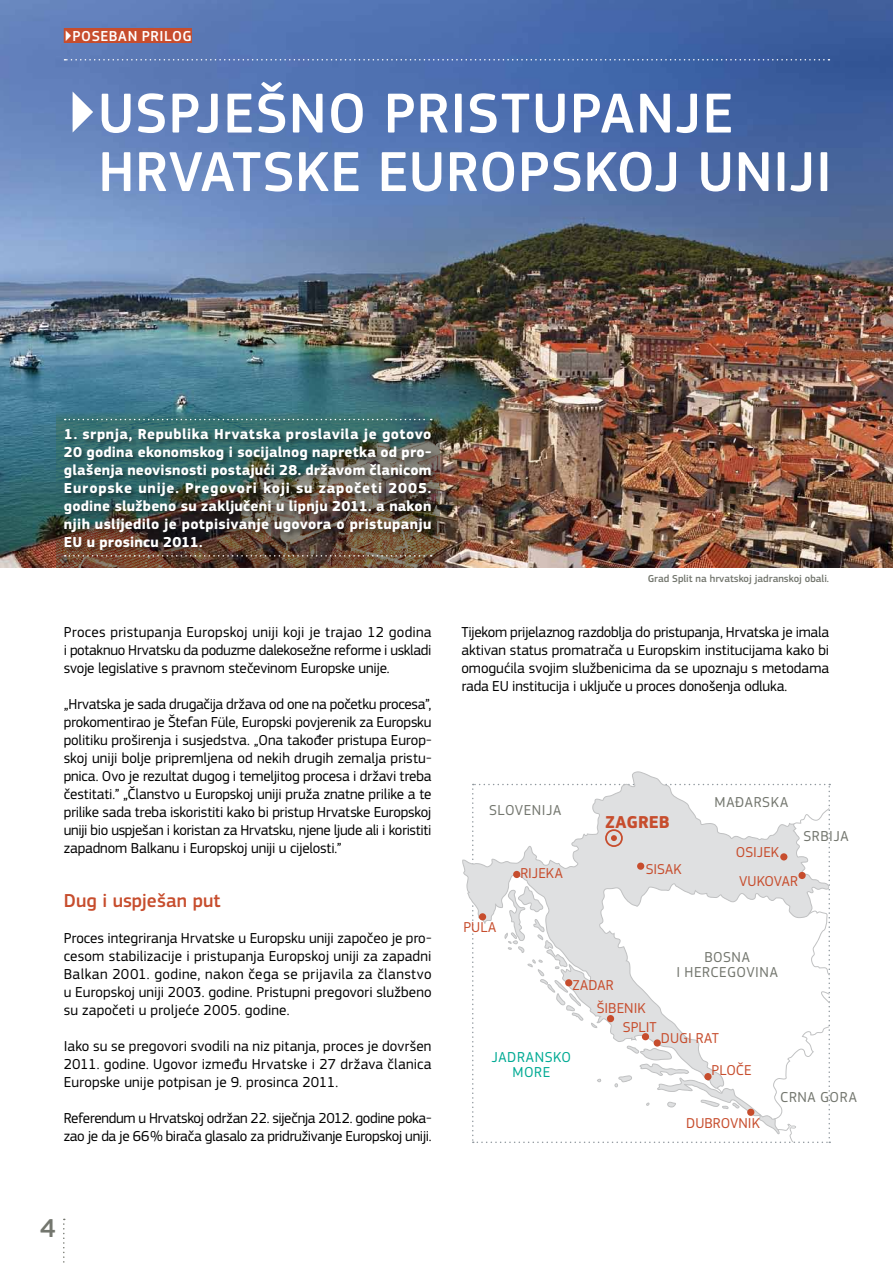
<style>
.page{position:relative;width:893px;height:1263px;background:#fff}
.page>*{position:absolute;margin:0;border:0;box-sizing:border-box;transform-origin:0 0}
.t1{font:500 58.5px/58.5px "EC Square Sans Pro";letter-spacing:.02em;color:#fff}
.t2{font:500 27px "EC Square Sans Pro";color:#73766e}
.t3{font:500 19.5px "EC Square Sans Pro";letter-spacing:.005em;color:#c74d2d}
.t4{font:700 17.85px "EC Square Sans Pro";letter-spacing:.005em;color:#c74d2d}
.t5{font:15px/18px "EC Square Sans Pro";letter-spacing:-.01em;color:#000;text-align:justify}
.t6{font:700 15px/18px "EC Square Sans Pro";letter-spacing:.015em;color:#fff;text-align:justify}
.t7{font:15px/15px "EC Square Sans Pro";letter-spacing:.04em;color:#73766e}
.t8{font:500 15px "EC Square Sans Pro";color:#fff}
.t9{font:15px/15px "EC Square Sans Pro";color:#00aa94;text-align:center}
.t10{font:14.85px/29.2px "EC Square Sans Pro";color:#c74d2d}
.t11{font:500 10.5px "EC Square Sans Pro";color:#73766e}
</style>
<div class="page">
<img style="left:0;top:0;width:893px;height:568px">
<svg style="left:56px;top:404px;width:384px;height:164px;background:#44696d"></svg>
<div style="left:64px;top:28px;width:128px;height:15px;background:#c74d2d"></div>
<div style="left:63px;top:418px;width:376px;height:146px;background:#000;opacity:.5"></div>
<svg style="left:65px;top:419px;width:367px;height:1px"></svg>
<svg style="left:65px;top:555px;width:367px;height:2px"></svg>
<svg style="left:462px;top:771px;width:368px;height:372px"></svg>
<svg style="left:63px;top:1219px;width:2px;height:44px"></svg>
<svg style="left:65px;top:59px;width:764px;height:2px;background:#6b86bc"></svg>
<p class="t8" style="left:64px;top:27px;width:129px">▶POSEBAN PRILOG</p>
<h1 class="t1" style="left:98px;top:85px;width:735px;text-indent:-34px">▶USPJEŠNO PRISTUPANJE<br>HRVATSKE EU ROPSKOJ UNIJI</h1>
<p class="t6" style="left:64px;top:425px;width:369px">1. srpnja, Republika Hrvatska proslavila je gotovo 20 godina ekonomskog i socijalnog napretka od pro&shy;glašenja neovisnosti postajući 28. državom članicom Europske unije. Pregovori koji su započeti 2005. godine službeno su zaključeni u lipnju 2011. a nakon njih uslijedilo je potpisivanje ugovora o pristupanju EU u prosincu 2011.</p>
<p class="t5" style="left:64px;top:623px;width:369px">Proces pristupanja Europskoj uniji koji je trajao 12 godina i potaknuo Hrvatsku da poduzme dalekosežne reforme i uskladi svoje legislative s pravnom stečevinom Europske unije.</p>
<p class="t5" style="left:64px;top:695px;width:369px">„Hrvatska je sada drugačija država od one na početku procesa”, prokomentirao je Štefan Füle, Europski povjerenik za Europsku politiku proširenja i susjedstva. „Ona također pristupa Europ&shy;skoj uniji bolje pripremljena od nekih drugih zemalja pristu&shy;pnica. Ovo je rezultat dugog i temeljitog procesa i državi treba čestitati.” „Članstvo u Europskoj uniji pruža znatne prilike a te prilike sada treba iskoristiti kako bi pristup Hrvatske Europskoj uniji bio uspješan i koristan za Hrvatsku, njene ljude ali i koristiti zapadnom Balkanu i Europskoj uniji u cijelosti.”</p>
<h3 class="t3" style="left:64px;top:889px;width:158px">DUG I USPJEŠAN PUT</h3>
<p class="t5" style="left:64px;top:929px;width:369px">Proces integriranja Hrvatske u Europsku uniji započeo je pro&shy;cesom stabilizacije i pristupanja Europskoj uniji za zapadni Balkan 2001. godine, nakon čega se prijavila za članstvo u Europskoj uniji 2003. godine. Pristupni pregovori službeno su započeti u proljeće 2005. godine.</p>
<p class="t5" style="left:64px;top:1037px;width:369px">Iako su se pregovori svodili na niz pitanja, proces je dovršen 2011. godine. Ugovor između Hrvatske i 27 država članica Europske unije potpisan je 9. prosinca 2011.</p>
<p class="t5" style="left:64px;top:1109px;width:369px">Referendum u Hrvatskoj održan 22. siječnja 2012. godine poka&shy;zao je da je 66% birača glasalo za pridruživanje Europskoj uniji.</p>
<h2 class="t2" style="left:40px;top:1212px;width:17px">4</h2>
<p class="t11" style="left:648px;top:572px;width:183px">GRAD SPLIT NA HRVATSKOJ JADRANSKOJ OBALI.</p>
<p class="t5" style="left:461px;top:623px;width:369px">Tijekom prijelaznog razdoblja do pristupanja, Hrvatska je imala aktivan status promatrača u Europskim institucijama kako bi omogućila svojim službenicima da se upoznaju s metodama rada EU institucija i uključe u proces donošenja odluka.</p>
<p class="t7" style="left:489px;top:802px;width:43px">Slovenij</p>
<p class="t7" style="left:553px;top:802px;width:10px">a</p>
<p class="t10" style="left:463px;top:913px;width:35px">PULA</p>
<p class="t10" style="left:520px;top:858px;width:44px">RIJEKA</p>
<p class="t4" style="left:605px;top:811px;width:66px">ZAGREB</p>
<p class="t10" style="left:646px;top:855px;width:37px">SISAK</p>
<p class="t7" style="left:714px;top:794px;width:75px">Mađarska</p>
<p class="t7" style="left:803px;top:829px;width:16px">Srbij</p>
<p class="t7" style="left:840px;top:829px;width:10px">a</p>
<p class="t10" style="left:736px;top:837px;width:63px">OSIJEK<br>VUKOVAR</p>
<p class="t7" style="left:704px;top:949px;width:19px">Bosn</p>
<p class="t7" style="left:676px;top:949px;width:103px;text-indent:65px">a<br>i Hercegovina</p>
<p class="t10" style="left:597px;top:973px;width:50px;line-height:23.1px;text-indent:-24px">ZADAR<br>ŠIBENIK</p>
<p class="t10" style="left:623px;top:1012px;width:36px">SPLIT</p>
<p class="t10" style="left:711px;top:1022px;width:42px;line-height:32.4px;text-indent:-51px">DUGI RAT<br>PLOČE</p>
<p class="t9" style="left:492px;top:1050px;width:53px">Jadransko more</p>
<p class="t10" style="left:686px;top:1108px;width:75px">DUBROVNIK</p>
<p class="t7" style="left:780px;top:1090px;width:10px">Crn</p>
<p class="t7" style="left:808px;top:1090px;width:51px">a gora</p>
</div>
